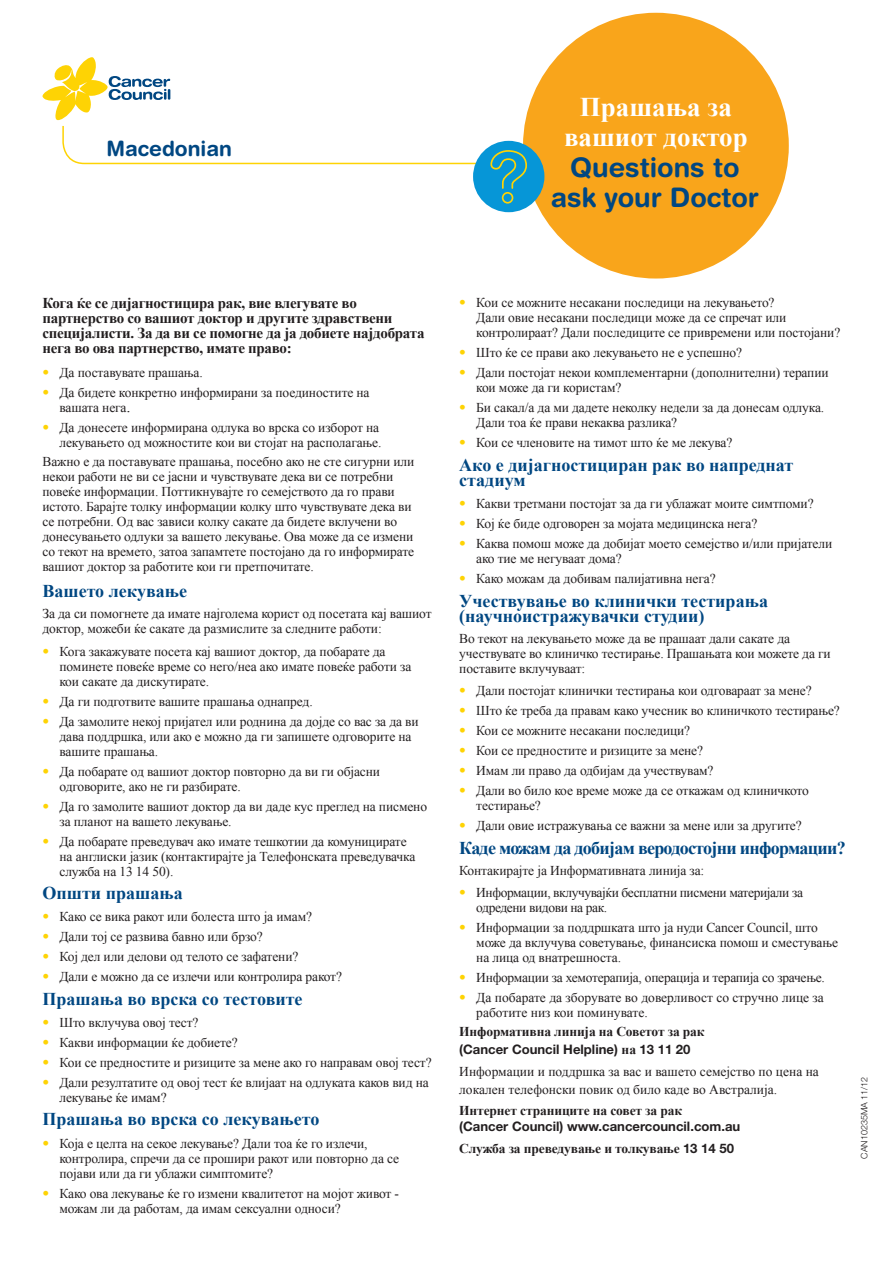
<style>
.page{position:relative;width:893px;height:1263px;background:#fff}
.page>*{position:absolute;margin:0;border:0;box-sizing:border-box;transform-origin:0 0}
.t1{font:700 27px/30px "Helvetica Rounded LT Std";color:#014782;text-align:center}
.t2{font:700 27px/30px "Times New Roman";color:#fff;text-align:center}
.t3{font:700 21px "Helvetica Rounded LT Std";color:#014782}
.t4{font:700 18px/15px "Times New Roman";color:#014782}
.t5{font:700 18px "Times New Roman";letter-spacing:-.04em;color:#014782}
.t6{font:700 15px/15px "Times New Roman";letter-spacing:-.02em;color:#231f20}
.t7{font:13.5px/15px "Times New Roman";letter-spacing:-.01em;color:#231f20}
.t8{font:700 13.5px "Times New Roman";letter-spacing:-.01em;color:#231f20}
.t9{font:13.5px/15px "Times New Roman";letter-spacing:-.03em;color:#231f20}
.t10{font:700 13.2px "Helvetica Neue LT Std";color:#231f20}
.t11{font:300 9px "Helvetica Neue LT Std";color:#231f20}
.s1{font-family:"Helvetica Neue LT Std";font-weight:300;color:#fed304}
.s2{font-size:16.5px}
.s3{font-family:"Times New Roman";font-size:13.5px}
.s4{font-family:"Helvetica Neue LT Std";font-size:13.2px}
</style>
<div class="page">
<div style="left:523px;top:13px;width:266px;height:266px;background:#f9a51b;border-radius:50%"></div>
<div style="left:473px;top:141px;width:72px;height:71px;background:#0696d7;border-radius:50%"></div>
<svg style="left:43px;top:57px;width:490px;height:147px"></svg>
<h2 class="t3" style="left:106px;top:136px;width:127px">Macedonian</h2>
<h1 class="t2" style="left:564px;top:91px;width:185px">Прашања за вашиот доктор</h1>
<h1 class="t1" style="left:551px;top:152px;width:210px">Questions to ask your Doctor</h1>
<p class="t6" style="left:43px;top:295px;width:383px">Кога ќе се дијагностицира рак, вие влегувате во партнерство со вашиот доктор и другите здравствени специјалисти. За да ви се помогне да ја добиете најдобрата нега во ова партнерство, имате право:</p>
<p class="t7" style="left:43px;top:365px;width:162px"><span class="s1">•</span> Да поставувате прашања.</p>
<p class="t7" style="left:60px;top:385px;width:312px;text-indent:-17px"><span class="s1">•</span> Да бидете конкретно информирани за поединостите на вашата нега<span class="s2">.</span></p>
<p class="t7" style="left:43px;top:420px;width:340px;text-align:right"><span class="s1">•</span> Да донесете информирана одлука во врска со изборот на лекувањето од можностите кои ви стојат на располагање.</p>
<p class="t7" style="left:43px;top:454px;width:373px">Важно е да поставувате прашања, посебно ако не сте сигурни или некои работи не ви се јасни и чувствувате дека ви се потребни повеќе информации. Поттикнувајте го семејството да го прави истото. Барајте толку информации колку што чувствувате дека ви се потребни. Од вас зависи колку сакате да бидете вклучени во донесувањето одлуки за вашето лекување. Ова може да се измени со текот на времето, затоа запамтете постојано да го информирате вашиот доктор за работите кои ги претпочитате.</p>
<h3 class="t4" style="left:43px;top:583px;width:146px">Вашето лекување</h3>
<p class="t7" style="left:43px;top:606px;width:391px">За да си помогнете да имате најголема корист од посетата кај вашиот доктор, можеби ќе сакате да размислите за следните работи:</p>
<p class="t7" style="left:60px;top:643px;width:353px;text-indent:-17px"><span class="s1">•</span> Кога закажувате посета кај вашиот доктор, да побарате да поминете повеќе време со него/неа ако имате повеќе работи за кои сакате да дискутирате.</p>
<p class="t7" style="left:43px;top:693px;width:272px"><span class="s1">•</span> Да ги подготвите вашите прашања однапред.</p>
<p class="t7" style="left:60px;top:713px;width:361px;text-indent:-17px"><span class="s1">•</span> Да замолите некој пријател или роднина да дојде со вас за да ви дава поддршка, или ако е можно да ги запишете одговорите на вашите прашања.</p>
<p class="t7" style="left:60px;top:763px;width:322px;text-indent:-17px"><span class="s1">•</span> Да побарате од вашиот доктор повторно да ви ги објасни одговорите, ако не ги разбирате.</p>
<p class="t7" style="left:60px;top:798px;width:369px;text-indent:-17px"><span class="s1">•</span> Да го замолите вашиот доктор да ви даде кус преглед на писмено за планот на вашето лекување.</p>
<p class="t7" style="left:60px;top:833px;width:357px;text-indent:-17px"><span class="s1">•</span> Да побарате преведувач ако имате тешкотии да комуницирате на англиски јазик (контактирајте ја Телефонската преведувачка служба на 13 14 50).</p>
<h3 class="t4" style="left:43px;top:885px;width:142px">Општи прашања</h3>
<p class="t7" style="left:43px;top:909px;width:271px"><span class="s1">•</span> Како се вика ракот или болеста што ја имам?</p>
<p class="t7" style="left:43px;top:929px;width:222px"><span class="s1">•</span> Дали тој се развива бавно или брзо?</p>
<p class="t7" style="left:43px;top:949px;width:257px"><span class="s1">•</span> Кој дел или делови од телото се зафатени?</p>
<p class="t7" style="left:43px;top:969px;width:301px"><span class="s1">•</span> Дали е можно да се излечи или контролира ракот?</p>
<h3 class="t4" style="left:43px;top:991px;width:262px">Прашања во врска со тестовите</h3>
<p class="t7" style="left:43px;top:1014px;width:158px"><span class="s1">•</span> Што вклучува овој тест?</p>
<p class="t7" style="left:43px;top:1035px;width:197px"><span class="s1">•</span> Какви информации ќе добиете?</p>
<p class="t7" style="left:43px;top:1055px;width:391px"><span class="s1">•</span> Кои се предностите и ризиците за мене ако го направам овој тест?</p>
<p class="t7" style="left:60px;top:1075px;width:371px;text-indent:-17px"><span class="s1">•</span> Дали резултатите од овој тест ќе влијаат на одлуката каков вид на лекување ќе имам?</p>
<h3 class="t4" style="left:43px;top:1111px;width:278px">Прашања во врска со лекувањето</h3>
<p class="t7" style="left:60px;top:1135px;width:341px;text-indent:-17px"><span class="s1">•</span> Која е целта на секое лекување? Дали тоа ќе го излечи, контролира, спречи да се прошири ракот или повторно да се појави или да ги ублажи симптомите?</p>
<p class="t7" style="left:60px;top:1185px;width:341px;text-indent:-17px"><span class="s1">•</span> Како ова лекување ќе го измени квалитетот на мојот живот - можам ли да работам, да имам сексуални односи?</p>
<p class="t7" style="left:476px;top:295px;width:366px;text-indent:-17px"><span class="s1">•</span> Кои се можните несакани последици на лекувањето?<br>Дали овие несакани последици може да се спречат или контролираат? Дали последиците се привремени или постојани?</p>
<p class="t7" style="left:459px;top:345px;width:284px"><span class="s1">•</span> Што ќе се прави ако лекувањето не е успешно?</p>
<p class="t7" style="left:476px;top:365px;width:354px;text-indent:-17px"><span class="s1">•</span> Дали постојат некои комплементарни (дополнителни) терапии кои може да ги користам?</p>
<p class="t7" style="left:476px;top:400px;width:350px;text-indent:-17px"><span class="s1">•</span> Би сакал/а да ми дадете неколку недели за да донесам одлука.<br>Дали тоа ќе прави некаква разлика?</p>
<p class="t7" style="left:459px;top:435px;width:275px"><span class="s1">•</span> Кои се членовите на тимот што ќе ме лекува?</p>
<h3 class="t4" style="left:459px;top:457px;width:336px">Ако е дијагностициран рак во напреднат стадиум</h3>
<p class="t7" style="left:459px;top:496px;width:356px"><span class="s1">•</span> Какви третмани постојат за да ги ублажат моите симтпоми?</p>
<p class="t7" style="left:459px;top:516px;width:300px"><span class="s1">•</span> Кој ќе биде одговорен за мојата медицинска нега?</p>
<p class="t7" style="left:476px;top:536px;width:358px;text-indent:-17px"><span class="s1">•</span> Каква помош може да добијат моето семејство и/или пријатели ако тие ме негуваат дома?</p>
<p class="t7" style="left:459px;top:571px;width:258px"><span class="s1">•</span> Како можам да добивам палијативна нега?</p>
<h3 class="t4" style="left:459px;top:592px;width:310px">Учествување во клинички тестирања (научноистражувачки студии)</h3>
<p class="t7" style="left:459px;top:631px;width:373px">Во текот на лекувањето може да ве прашаат дали сакате да учествувате во клиничко тестирање. Прашањата кои можете да ги поставите вклучуваат:</p>
<p class="t7" style="left:459px;top:683px;width:354px"><span class="s1">•</span> Дали постојат клинички тестирања кои одговараат за мене?</p>
<p class="t7" style="left:459px;top:703px;width:382px"><span class="s1">•</span> Што ќе треба да правам како учесник во клиничкото тестирање?</p>
<p class="t7" style="left:459px;top:723px;width:233px"><span class="s1">•</span> Кои се можните несакани последици?</p>
<p class="t7" style="left:459px;top:743px;width:245px"><span class="s1">•</span> Кои се предностите и ризиците за мене?</p>
<p class="t7" style="left:459px;top:763px;width:256px"><span class="s1">•</span> Имам ли право да одбијам да учествувам?</p>
<p class="t7" style="left:476px;top:783px;width:334px;text-indent:-17px"><span class="s1">•</span> Дали во било кое време може да се откажам од клиничкото тестирање?</p>
<p class="t7" style="left:459px;top:818px;width:344px"><span class="s1">•</span> Дали овие истражувања се важни за мене или за другите?</p>
<h3 class="t5" style="left:459px;top:835px;width:388px">Каде можам да добијам веродостојни информации?</h3>
<p class="t7" style="left:459px;top:863px;width:247px">Контакирајте ја Информативната линија за:</p>
<p class="t9" style="left:476px;top:885px;width:328px;text-indent:-17px"><span class="s1">•</span> Информации, вклучувајќи бесплатни писмени материјали за одредени видови на рак.</p>
<p class="t7" style="left:476px;top:920px;width:363px;text-indent:-17px"><span class="s1">•</span> Информации за поддршката што ја нуди Cancer Council, што може да вклучува советување, финансиска помош и сместување на лица од внатрешноста.</p>
<p class="t7" style="left:459px;top:970px;width:367px"><span class="s1">•</span> Информации за хемотерапија, операција и терапија со зрачење.</p>
<p class="t7" style="left:476px;top:990px;width:349px;text-indent:-17px"><span class="s1">•</span> Да побарате да зборувате во доверливост со стручно лице за работите низ кои поминувате.</p>
<p class="t8" style="left:459px;top:1022px;width:247px">Информативна линија на Советот за рак</p>
<p class="t10" style="left:459px;top:1041px;width:233px">(Cancer Council Helpline) <span class="s3">на</span> 13 11 20</p>
<p class="t7" style="left:459px;top:1062px;width:361px;line-height:18px">Информации и поддршка за вас и вашето семејство по цена на локален телефонски повик од било каде во Австралија.</p>
<p class="t8" style="left:459px;top:1101px;width:224px">Интернет страниците на совет за рак</p>
<p class="t10" style="left:459px;top:1118px;width:283px">(Cancer Council) www.cancercouncil.com.au</p>
<p class="t8" style="left:459px;top:1139px;width:276px">Служба за преведување и толкување <span class="s4">13 14 50</span></p>
<p class="t11" style="left:859px;top:1159px;width:84px;rotate:-90deg">CAN10235MA 11/12</p>
</div>
